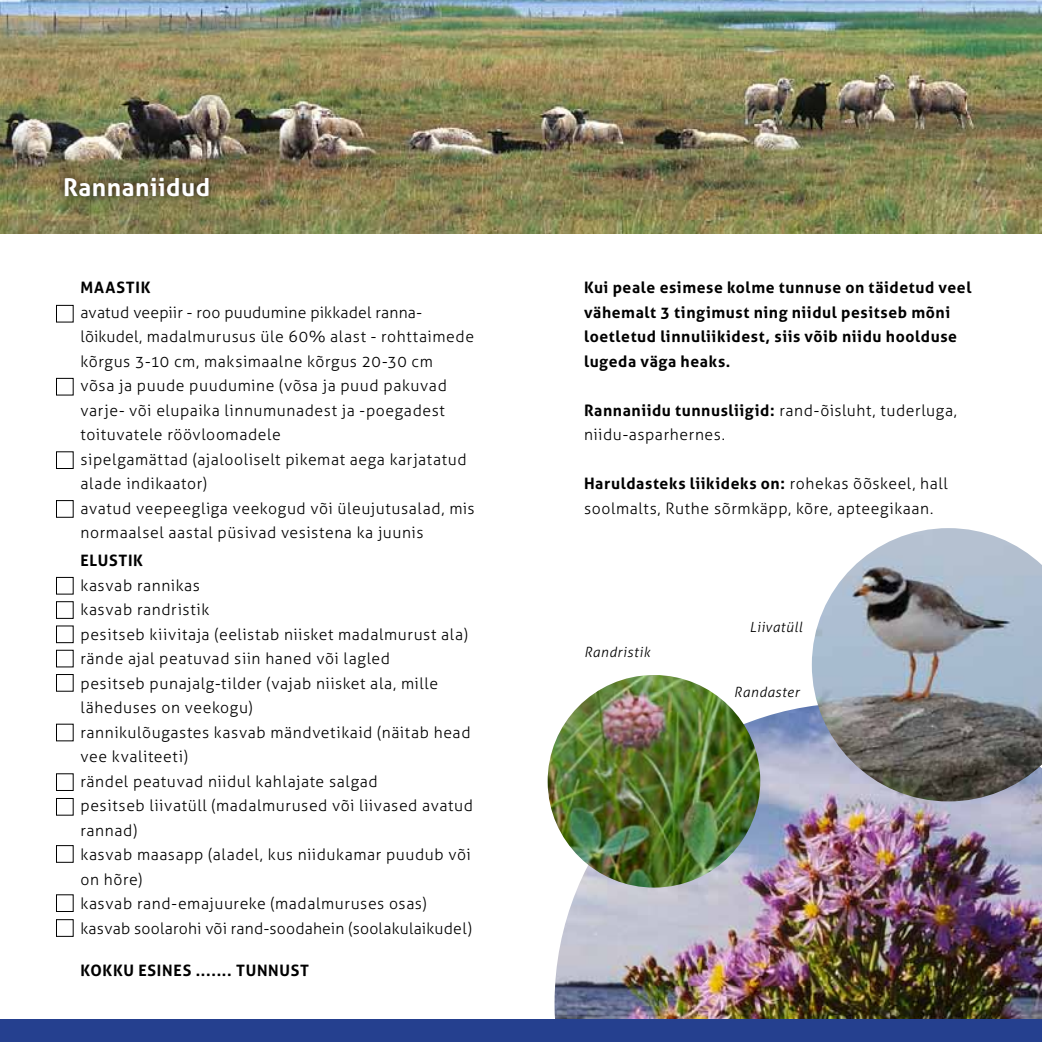
<style>
.page{position:relative;width:1042px;height:1042px;background:#fff}
.page>*{position:absolute;margin:0;border:0;box-sizing:border-box;transform-origin:0 0}
.t1{font:700 24.5px "Aller";letter-spacing:.025em;color:#fff}
.t2{font:300 15.75px/24.5px "Aller";letter-spacing:.035em;color:#000}
.t3{font:700 15.75px/24.5px "Aller";letter-spacing:.04em;color:#000}
.t4{font:italic 300 14px "Aller";letter-spacing:.04em;color:#000}
.s1{font-weight:700}
</style>
<div class="page">
<img style="left:0;top:0;width:1042px;height:233px">
<svg style="left:54px;top:166px;width:166px;height:40px;background:#6c6741"></svg>
<div style="left:56px;top:577px;width:17px;height:17px;border:1px solid #000"></div>
<div style="left:56px;top:451px;width:17px;height:18px;border:1px solid #000"></div>
<div style="left:56px;top:378px;width:17px;height:17px;border:1px solid #000"></div>
<div style="left:56px;top:305px;width:17px;height:17px;border:1px solid #000"></div>
<div style="left:56px;top:601px;width:17px;height:17px;border:1px solid #000"></div>
<div style="left:56px;top:500px;width:17px;height:17px;border:1px solid #000"></div>
<div style="left:56px;top:626px;width:17px;height:17px;border:1px solid #000"></div>
<div style="left:56px;top:650px;width:17px;height:17px;border:1px solid #000"></div>
<div style="left:56px;top:724px;width:17px;height:17px;border:1px solid #000"></div>
<div style="left:56px;top:773px;width:17px;height:18px;border:1px solid #000"></div>
<div style="left:56px;top:845px;width:17px;height:17px;border:1px solid #000"></div>
<div style="left:56px;top:798px;width:17px;height:17px;border:1px solid #000"></div>
<div style="left:56px;top:894px;width:17px;height:18px;border:1px solid #000"></div>
<div style="left:56px;top:919px;width:17px;height:17px;border:1px solid #000"></div>
<div style="left:56px;top:674px;width:17px;height:17px;border:1px solid #000"></div>
<img style="left:554px;top:706px;width:488px;height:313px">
<img style="left:547px;top:675px;width:214px;height:213px">
<img style="left:812px;top:528px;width:230px;height:273px">
<div style="left:0;top:1019px;width:1042px;height:23px;background:#25408f"></div>
<h1 class="t1" style="left:63px;top:172px;width:149px">Rannaniidud</h1>
<p class="t3" style="left:80px;top:275px;width:71px">MAASTIK</p>
<p class="t2" style="left:80px;top:300px;width:396px">avatud veepiir - roo puudumine pikkadel ranna&shy;lõikudel, madalmurusus üle 60% alast - rohttaimede kõrgus 3-10 cm, maksimaalne kõrgus 20-30 cm<br>võsa ja puude puudumine (võsa ja puud pakuvad varje- või elupaika linnumunadest ja -poegadest toituvatele röövloomadele<br>sipelgamättad (ajalooliselt pikemat aega karjatatud alade indikaator)<br>avatud veepeegliga veekogud või üleujutusalad, mis normaalsel aastal püsivad vesistena ka juunis</p>
<p class="t3" style="left:80px;top:548px;width:64px">ELUSTIK</p>
<p class="t2" style="left:80px;top:573px;width:394px">kasvab rannikas<br>kasvab randristik<br>pesitseb kiivitaja (eelistab niisket madalmurust ala) rände ajal peatuvad siin haned või lagled<br>pesitseb punajalg-tilder (vajab niisket ala, mille läheduses on veekogu)<br>rannikulõugastes kasvab mändvetikaid (näitab head vee kvaliteeti)<br>rändel peatuvad niidul kahlajate salgad<br>pesitseb liivatüll (madalmurused või liivased avatud rannad)<br>kasvab maasapp (aladel, kus niidukamar puudub või on hõre)<br>kasvab rand-emajuureke (madalmuruses osas) kasvab soolarohi või rand-soodahein (soolakulaikudel)</p>
<p class="t3" style="left:80px;top:958px;width:230px">KOKKU ESINES ....... TUNNUST</p>
<p class="t3" style="left:584px;top:275px;width:389px">Kui peale esimese kolme tunnuse on täidetud veel vähemalt 3 tingimust ning niidul pesitseb mõni loetletud linnuliikidest, siis võib niidu hoolduse lugeda väga heaks.</p>
<p class="t2" style="left:584px;top:398px;width:374px"><span class="s1">Rannaniidu tunnusliigid:</span> rand-õisluht, tuderluga, niidu-asparhernes.</p>
<p class="t2" style="left:584px;top:471px;width:365px"><span class="s1">Haruldasteks liikideks on:</span> rohekas õõskeel, hall soolmalts, Ruthe sõrmkäpp, kõre, apteegikaan.</p>
<p class="t4" style="left:584px;top:644px;width:68px">Randristik</p>
<p class="t4" style="left:749px;top:619px;width:54px">Liivatüll</p>
<p class="t4" style="left:734px;top:683px;width:67px">Randaster</p>
</div>
